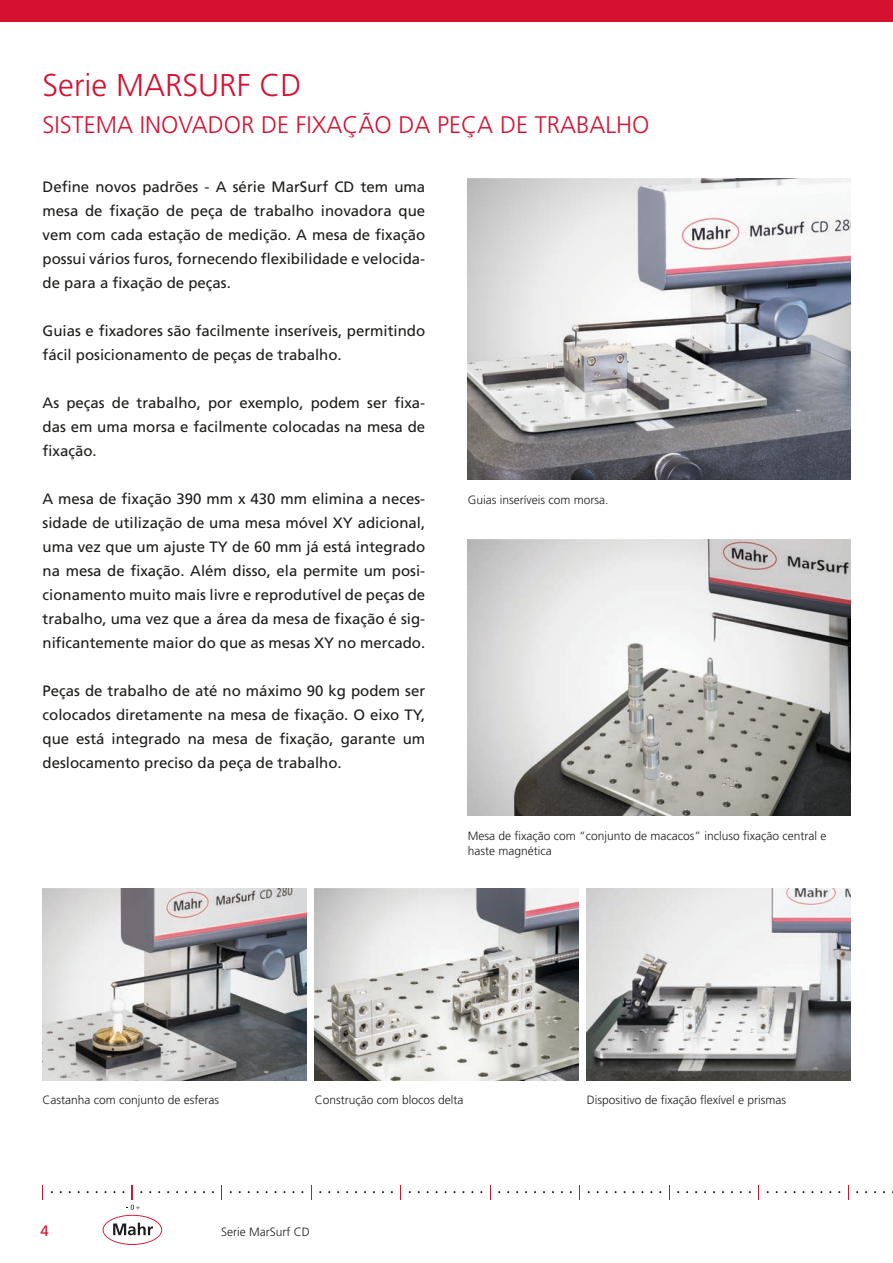
<style>
.page{position:relative;width:893px;height:1263px;background:#fff}
.page>*{position:absolute;margin:0;border:0;box-sizing:border-box;transform-origin:0 0}
.t1{font:300 31.5px "Frutiger LT Pro";color:#d61130}
.t2{font:300 24px "Frutiger LT Pro";color:#d61130}
.t3{font:15px/24px "Frutiger LT Pro";color:#1d1d1b;text-align:justify}
.t4{font:15px "Frutiger LT Pro";color:#d61130}
.t5{font:300 12px/14.4px "Frutiger LT Pro";color:#1d1d1b}
</style>
<div class="page">
<img style="left:468px;top:179px;width:382px;height:300px">
<img style="left:468px;top:539px;width:382px;height:276px">
<img style="left:43px;top:888px;width:263px;height:192px">
<img style="left:315px;top:888px;width:263px;height:192px">
<img style="left:587px;top:888px;width:263px;height:192px">
<div style="left:0;top:0;width:893px;height:21px;background:#d61130"></div>
<svg style="left:221px;top:1185px;width:1px;height:14px"></svg>
<svg style="left:311px;top:1185px;width:1px;height:14px"></svg>
<svg style="left:400px;top:1185px;width:1px;height:14px"></svg>
<svg style="left:490px;top:1185px;width:1px;height:14px"></svg>
<svg style="left:579px;top:1185px;width:1px;height:14px"></svg>
<svg style="left:669px;top:1185px;width:1px;height:14px"></svg>
<svg style="left:758px;top:1185px;width:1px;height:14px"></svg>
<svg style="left:848px;top:1185px;width:1px;height:14px"></svg>
<svg style="left:96px;top:1185px;width:73px;height:60px"></svg>
<h1 class="t1" style="left:43px;top:67px;width:261px">Serie MARSURF CD</h1>
<h2 class="t2" style="left:43px;top:111px;width:608px">SISTEMA INOVADOR DE FIXAÇÃO DA PEÇA DE TRABALHO</h2>
<p class="t3" style="left:43px;top:175px;width:384px">Define novos padrões - A série MarSurf CD tem uma mesa de fixação de peça de trabalho inovadora que vem com cada estação de medição. A mesa de fixação possui vários furos, fornecendo flexibilidade e velocida&shy;de para a fixação de peças.</p>
<p class="t3" style="left:43px;top:319px;width:384px">Guias e fixadores são facilmente inseríveis, permitindo fácil posicionamento de peças de trabalho.</p>
<p class="t3" style="left:43px;top:391px;width:384px">As peças de trabalho, por exemplo, podem ser fixa&shy;das em uma morsa e facilmente colocadas na mesa de fixação.</p>
<p class="t3" style="left:43px;top:487px;width:384px">A mesa de fixação 390 mm x 430 mm elimina a neces&shy;sidade de utilização de uma mesa móvel XY adicional, uma vez que um ajuste TY de 60 mm já está integrado na mesa de fixação. Além disso, ela permite um posi&shy;cionamento muito mais livre e reprodutível de peças de trabalho, uma vez que a área da mesa de fixação é sig&shy;nificantemente maior do que as mesas XY no mercado.</p>
<p class="t3" style="left:43px;top:679px;width:384px">Peças de trabalho de até no máximo 90 kg podem ser colocados diretamente na mesa de fixação. O eixo TY, que está integrado na mesa de fixação, garante um deslocamento preciso da peça de trabalho.</p>
<p class="t5" style="left:468px;top:493px;width:142px">Guias inseríveis com morsa.</p>
<p class="t5" style="left:468px;top:829px;width:360px">Mesa de fixação com “conjunto de macacos” incluso fixação central e haste magnética</p>
<p class="t5" style="left:43px;top:1093px;width:178px">Castanha com conjunto de esferas</p>
<p class="t5" style="left:315px;top:1093px;width:150px">Construção com blocos delta</p>
<p class="t5" style="left:587px;top:1093px;width:201px">Dispositivo de fixação flexível e prismas</p>
<p class="t4" style="left:40px;top:1222px;width:10px">4</p>
<p class="t5" style="left:221px;top:1224px;width:90px">Serie MarSurf CD</p>
</div>
